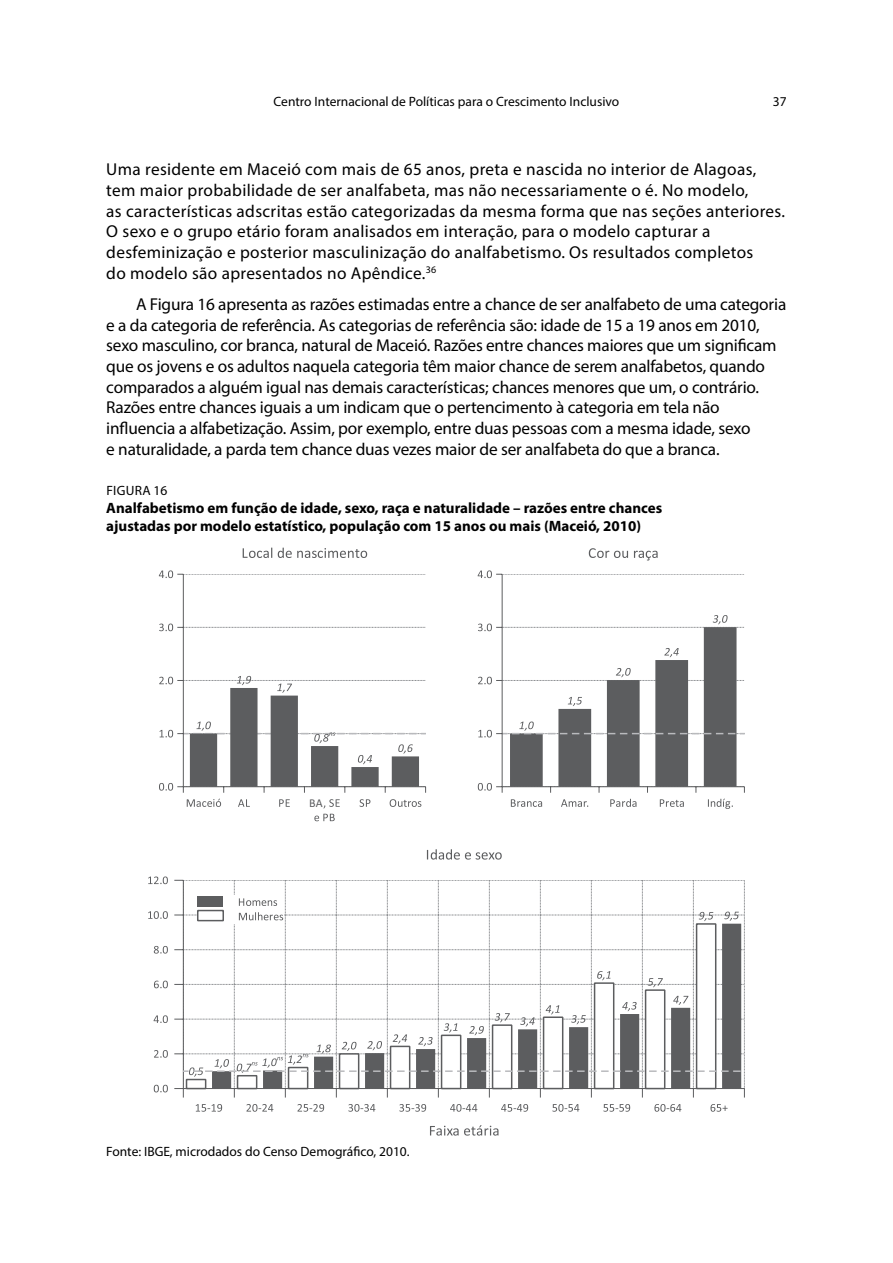
<style>
.page{position:relative;width:893px;height:1263px;background:#fff}
.page>*{position:absolute;margin:0;border:0;box-sizing:border-box;transform-origin:0 0}
.t1{font:17.25px/20.7px "Myriad Pro";letter-spacing:-.01em;color:#000}
.t2{font:17.25px/20.7px "Myriad Pro";letter-spacing:.02em;color:#000}
.t3{font:700 15px/18.1px "Myriad Pro";color:#000}
.t4{font:13.5px "Myriad Pro";color:#000}
.t5{font:13.5px "Myriad Pro";letter-spacing:.02em;color:#000}
.t6{font:12px "Calibri";color:#5c5d5f}
</style>
<div class="page">
<svg style="left:243px;top:548px;width:124px;height:10px"></svg>
<hr style="left:183px;top:574px;width:1px;height:213px;background:#5c5d5f">
<svg style="left:159px;top:623px;width:267px;height:8px"></svg>
<svg style="left:159px;top:570px;width:267px;height:8px"></svg>
<svg style="left:159px;top:676px;width:267px;height:117px"></svg>
<hr style="left:183px;top:786px;width:243px;height:1px;background:#5c5d5f">
<svg style="left:187px;top:799px;width:34px;height:8px"></svg>
<svg style="left:238px;top:799px;width:12px;height:8px"></svg>
<svg style="left:279px;top:799px;width:11px;height:8px"></svg>
<svg style="left:323px;top:799px;width:17px;height:9px"></svg>
<svg style="left:314px;top:814px;width:21px;height:7px"></svg>
<svg style="left:360px;top:799px;width:10px;height:8px"></svg>
<svg style="left:390px;top:799px;width:31px;height:8px"></svg>
<svg style="left:589px;top:548px;width:69px;height:12px"></svg>
<hr style="left:502px;top:574px;width:1px;height:213px;background:#5c5d5f">
<svg style="left:478px;top:570px;width:266px;height:8px"></svg>
<svg style="left:478px;top:615px;width:267px;height:178px"></svg>
<hr style="left:502px;top:786px;width:242px;height:1px;background:#5c5d5f">
<svg style="left:511px;top:799px;width:31px;height:8px"></svg>
<svg style="left:561px;top:799px;width:75px;height:8px"></svg>
<svg style="left:660px;top:799px;width:73px;height:10px"></svg>
<svg style="left:427px;top:849px;width:75px;height:11px"></svg>
<svg style="left:154px;top:1085px;width:14px;height:7px"></svg>
<svg style="left:154px;top:1050px;width:14px;height:8px"></svg>
<svg style="left:154px;top:1015px;width:14px;height:8px"></svg>
<svg style="left:154px;top:981px;width:14px;height:7px"></svg>
<svg style="left:154px;top:946px;width:14px;height:7px"></svg>
<svg style="left:148px;top:911px;width:20px;height:8px"></svg>
<svg style="left:148px;top:876px;width:20px;height:8px"></svg>
<svg style="left:430px;top:1125px;width:68px;height:10px"></svg>
<svg style="left:196px;top:1104px;width:26px;height:8px"></svg>
<svg style="left:246px;top:1104px;width:27px;height:8px"></svg>
<svg style="left:297px;top:1104px;width:27px;height:8px"></svg>
<svg style="left:348px;top:1104px;width:27px;height:8px"></svg>
<svg style="left:399px;top:1104px;width:27px;height:8px"></svg>
<svg style="left:450px;top:1104px;width:27px;height:8px"></svg>
<svg style="left:501px;top:1104px;width:27px;height:8px"></svg>
<svg style="left:552px;top:1104px;width:27px;height:8px"></svg>
<svg style="left:603px;top:1104px;width:27px;height:8px"></svg>
<svg style="left:654px;top:1104px;width:27px;height:8px"></svg>
<svg style="left:710px;top:1104px;width:18px;height:8px"></svg>
<svg style="left:174px;top:880px;width:571px;height:217px"></svg>
<p class="t4" style="left:274px;top:93px;width:347px">Centro Internacional de Políticas para o Crescimento Inclusivo</p>
<p class="t4" style="left:773px;top:93px;width:15px">37</p>
<p class="t2" style="left:106px;top:159px;width:680px">Uma residente em Maceió com mais de 65 anos, preta e nascida no interior de Alagoas, tem maior probabilidade de ser analfabeta, mas não necessariamente o é. No modelo,<br>as características adscritas estão categorizadas da mesma forma que nas seções anteriores.<br>O sexo e o grupo etário foram analisados em interação, para o modelo capturar a desfeminização e posterior masculinização do analfabetismo. Os resultados completos<br>do modelo são apresentados no Apêndice.<sup>36</sup></p>
<p class="t1" style="left:106px;top:293px;width:681px;text-indent:30px">A Figura 16 apresenta as razões estimadas entre a chance de ser analfabeto de uma categoria e a da categoria de referência. As categorias de referência são: idade de 15 a 19 anos em 2010, sexo masculino, cor branca, natural de Maceió. Razões entre chances maiores que um significam que os jovens e os adultos naquela categoria têm maior chance de serem analfabetos, quando comparados a alguém igual nas demais características; chances menores que um, o contrário.<br>Razões entre chances iguais a um indicam que o pertencimento à categoria em tela não influencia a alfabetização. Assim, por exemplo, entre duas pessoas com a mesma idade, sexo<br>e naturalidade, a parda tem chance duas vezes maior de ser analfabeta do que a branca.</p>
<p class="t5" style="left:106px;top:482px;width:63px">FIGURA 16</p>
<p class="t3" style="left:106px;top:499px;width:557px">Analfabetismo em função de idade, sexo, raça e naturalidade – razões entre chances ajustadas por modelo estatístico, população com 15 anos ou mais (Maceió, 2010)</p>
<p class="t6" style="left:309px;top:795px;width:15px">BA</p>
<p class="t4" style="left:106px;top:1143px;width:305px">Fonte: IBGE, microdados do Censo Demográfico, 2010.</p>
</div>
